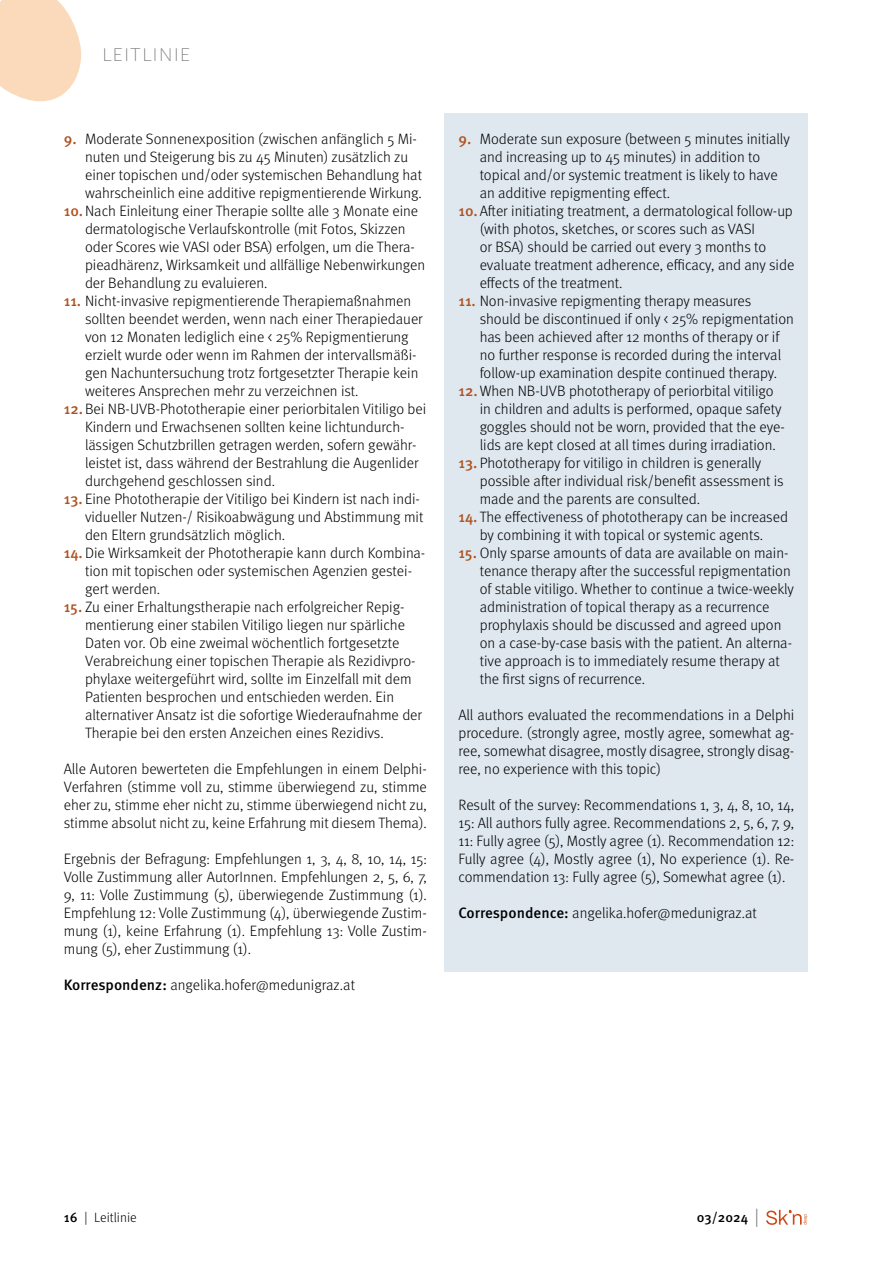
<style>
.page{position:relative;width:893px;height:1263px;background:#fff}
.page>*{position:absolute;margin:0;border:0;box-sizing:border-box;transform-origin:0 0}
.t1{font:300 expanded 18px "Ainslie Sans";color:#706f6f}
.Text{font:300 15px/18px "Meta Pro";color:#000}
.t2{font:300 13.5px "Meta Pro";color:#000}
.t3{font:500 13.5px "Meta Pro";color:#000}
.s1{font-weight:500;color:#af521f}
.s2{font-weight:500}
.s3{font-weight:300;font-size:18.9px;color:#706f6f}
</style>
<div class="page">
<svg style="left:0;top:0;width:82px;height:102px"></svg>
<svg style="left:766px;top:1210px;width:41px;height:15px"></svg>
<div style="left:445px;top:114px;width:363px;height:858px;background:#dfe8ef"></div>
<p class="t1" style="left:102px;top:44px;width:21px">LEITLINIE</p>
<p class="Text" style="left:85px;top:129px;width:338px;text-indent:-21px"><span class="s1">9.</span> Moderate Sonnenexposition (zwischen anfänglich 5 Mi&shy;nuten und Steigerung bis zu 45 Minuten) zusätzlich zu einer topischen und/oder systemischen Behandlung hat wahrscheinlich eine additive repigmentierende Wirkung.</p>
<p class="Text" style="left:85px;top:201px;width:342px;text-indent:-21px"><span class="s1">10.</span>Nach Einleitung einer Therapie sollte alle 3 Monate eine dermatologische Verlaufskontrolle (mit Fotos, Skizzen oder Scores wie VASI oder BSA) erfolgen, um die Thera&shy;pieadhärenz, Wirksamkeit und allfällige Nebenwirkungen der Behandlung zu evaluieren.</p>
<p class="Text" style="left:85px;top:291px;width:339px;text-indent:-21px"><span class="s1">11.</span> Nicht-invasive repigmentierende Therapiemaßnahmen sollten beendet werden, wenn nach einer Therapiedauer von 12 Monaten lediglich eine &lt; 25% Repigmentierung erzielt wurde oder wenn im Rahmen der intervallsmäßi&shy;gen Nachuntersuchung trotz fortgesetzter Therapie kein weiteres Ansprechen mehr zu verzeichnen ist.</p>
<p class="Text" style="left:85px;top:399px;width:343px;text-indent:-21px"><span class="s1">12.</span>Bei NB-UVB-Phototherapie einer periorbitalen Vitiligo bei Kindern und Erwachsenen sollten keine lichtundurch&shy;lässigen Schutzbrillen getragen werden, sofern gewähr&shy;leistet ist, dass während der Bestrahlung die Augenlider durchgehend geschlossen sind.</p>
<p class="Text" style="left:85px;top:489px;width:340px;text-indent:-21px"><span class="s1">13.</span> Eine Phototherapie der Vitiligo bei Kindern ist nach indi&shy;vidueller Nutzen-/ Risikoabwägung und Abstimmung mit den Eltern grundsätzlich möglich.</p>
<p class="Text" style="left:85px;top:543px;width:342px;text-indent:-21px"><span class="s1">14.</span>Die Wirksamkeit der Phototherapie kann durch Kombina&shy;tion mit topischen oder systemischen Agenzien gestei&shy;gert werden.</p>
<p class="Text" style="left:85px;top:597px;width:339px;text-indent:-21px"><span class="s1">15.</span> Zu einer Erhaltungstherapie nach erfolgreicher Repig&shy;mentierung einer stabilen Vitiligo liegen nur spärliche Daten vor. Ob eine zweimal wöchentlich fortgesetzte Verabreichung einer topischen Therapie als Rezidivpro&shy;phylaxe weitergeführt wird, sollte im Einzelfall mit dem Patienten besprochen und entschieden werden. Ein alternativer Ansatz ist die sofortige Wiederaufnahme der Therapie bei den ersten Anzeichen eines Rezidivs.</p>
<p class="Text" style="left:64px;top:759px;width:365px;text-align:justify">Alle Autoren bewerteten die Empfehlungen in einem Delphi-Verfahren (stimme voll zu, stimme überwiegend zu, stimme eher zu, stimme eher nicht zu, stimme überwiegend nicht zu, stimme absolut nicht zu, keine Erfahrung mit diesem Thema).</p>
<p class="Text" style="left:64px;top:849px;width:365px;text-align:justify">Ergebnis der Befragung: Empfehlungen 1, 3, 4, 8, 10, 14, 15:<br>Volle Zustimmung aller AutorInnen. Empfehlungen 2, 5, 6, 7, 9, 11: Volle Zustimmung (5), überwiegende Zustimmung (1).<br>Empfehlung 12: Volle Zustimmung (4), überwiegende Zustim&shy;mung (1), keine Erfahrung (1). Empfehlung 13: Volle Zustim&shy;mung (5), eher Zustimmung (1).</p>
<p class="Text" style="left:64px;top:975px;width:293px"><span class="s2">Korrespondenz:</span> angelika.hofer@medunigraz.at</p>
<p class="Text" style="left:480px;top:129px;width:312px;text-indent:-21px"><span class="s1">9.</span> Moderate sun exposure (between 5 minutes initially and increasing up to 45 minutes) in addition to topical and/or systemic treatment is likely to have an additive repigmenting effect.</p>
<p class="Text" style="left:480px;top:201px;width:316px;text-indent:-21px"><span class="s1">10.</span>After initiating treatment, a dermatological follow-up (with photos, sketches, or scores such as VASI<br>or BSA) should be carried out every 3 months to evaluate treatment adherence, efficacy, and any side effects of the treatment.</p>
<p class="Text" style="left:480px;top:291px;width:316px;text-indent:-21px"><span class="s1">11.</span> Non-invasive repigmenting therapy measures should be discontinued if only &lt; 25% repigmentation has been achieved after 12 months of therapy or if no further response is recorded during the interval follow-up examination despite continued therapy.</p>
<p class="Text" style="left:480px;top:381px;width:307px;text-indent:-21px"><span class="s1">12.</span>When NB-UVB phototherapy of periorbital vitiligo in children and adults is performed, opaque safety goggles should not be worn, provided that the eye&shy;lids are kept closed at all times during irradiation.</p>
<p class="Text" style="left:480px;top:453px;width:305px;text-indent:-21px"><span class="s1">13.</span> Phototherapy for vitiligo in children is generally possible after individual risk/benefit assessment is made and the parents are consulted.</p>
<p class="Text" style="left:458px;top:507px;width:331px;text-align:center"><span class="s1">14.</span> The effectiveness of phototherapy can be increased by combining it with topical or systemic agents.</p>
<p class="Text" style="left:480px;top:543px;width:316px;text-indent:-21px"><span class="s1">15.</span> Only sparse amounts of data are available on main&shy;tenance therapy after the successful repigmentation of stable vitiligo. Whether to continue a twice-weekly administration of topical therapy as a recurrence prophylaxis should be discussed and agreed upon on a case-by-case basis with the patient. An alterna&shy;tive approach is to immediately resume therapy at the first signs of recurrence.</p>
<p class="Text" style="left:458px;top:705px;width:337px;text-align:justify">All authors evaluated the recommendations in a Delphi procedure. (strongly agree, mostly agree, somewhat ag&shy;ree, somewhat disagree, mostly disagree, strongly disag&shy;ree, no experience with this topic)</p>
<p class="Text" style="left:458px;top:795px;width:337px;text-align:justify">Result of the survey: Recommendations 1, 3, 4, 8, 10, 14, 15: All authors fully agree. Recommendations 2, 5, 6, 7, 9, 11: Fully agree (5), Mostly agree (1). Recommendation 12:<br>Fully agree (4), Mostly agree (1), No experience (1). Re&shy;commendation 13: Fully agree (5), Somewhat agree (1).</p>
<p class="Text" style="left:458px;top:903px;width:300px"><span class="s2">Correspondence:</span> angelika.hofer@medunigraz.at</p>
<p class="t2" style="left:64px;top:1208px;width:74px"><span class="s2">16</span> | Leitlinie</p>
<p class="t3" style="left:697px;top:1206px;width:64px">03/2024 <span class="s3">|</span></p>
</div>
